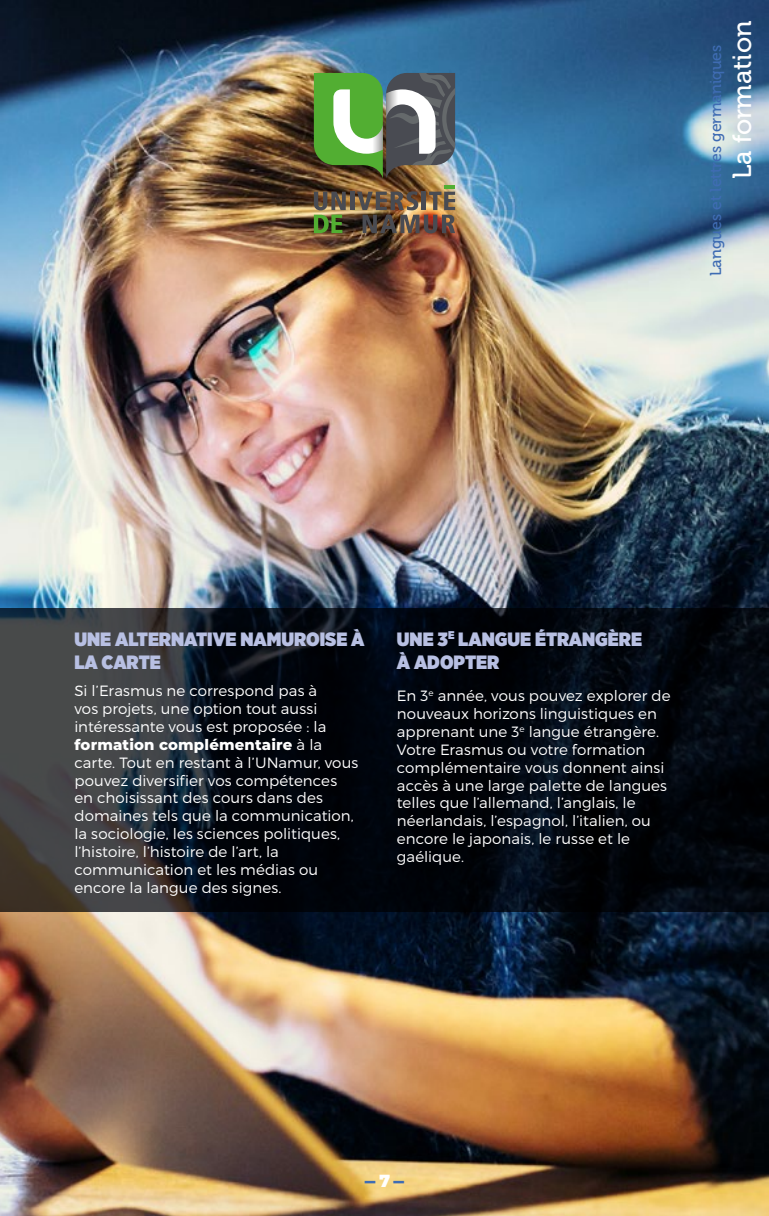
<style>
.page{position:relative;width:769px;height:1216px;background:#fff}
.page>*{position:absolute;margin:0;border:0;box-sizing:border-box;transform-origin:0 0}
.t1{font:26.25px "Museo 500";color:#fff}
.t2{font:900 19.25px/22.8px "Gotham Narrow";color:#b8c0e3}
.t3{font:900 17.5px "Montserrat";color:#3f6cb3}
.t4{font:15.75px "Museo 500";color:#3f6cb3}
.t5{font:300 14.88px/17.8px "Montserrat";letter-spacing:.005em;color:#fff}
.s1{font-weight:800}
.s2{color:#fff}
</style>
<div class="page">
<img style="left:0;top:0;width:769px;height:1215px">
<svg style="left:0;top:608px;width:769px;height:304px;background:#10141a"></svg>
<hr style="left:350px;top:192px;width:4px;height:18px;background:#494b52">
<svg style="left:314px;top:192px;width:32px;height:41px"></svg>
<img style="left:357px;top:185px;width:98px;height:48px">
<svg style="left:314px;top:73px;width:141px;height:105px"></svg>
<h1 class="t1" style="left:728px;top:179px;width:160px;rotate:-90deg">La formation</h1>
<p class="t4" style="left:707px;top:276px;width:233px;rotate:-90deg">Langues et lettres germaniques</p>
<p class="t2" style="left:74px;top:627px;width:292px">UNE ALTERNATIVE NAMUROISE À<br>LA CARTE</p>
<p class="t5" style="left:74px;top:681px;width:285px">Si l’Erasmus ne correspond pas à<br>vos projets, une option tout aussi intéressante vous est proposée : la <span class="s1">formation complémentaire</span> à la carte. Tout en restant à l’UNamur, vous pouvez diversifier vos compétences en choisissant des cours dans des domaines tels que la communication, la sociologie, les sciences politiques, l’histoire, l’histoire de l’art, la communication et les médias ou encore la langue des signes.</p>
<p class="t2" style="left:397px;top:627px;width:247px">UNE 3<sup>E</sup> LANGUE ÉTRANGÈRE<br>À ADOPTER</p>
<p class="t5" style="left:397px;top:686px;width:275px">En 3<sup>e</sup> année, vous pouvez explorer de nouveaux horizons linguistiques en apprenant une 3<sup>e</sup> langue étrangère.<br>Votre Erasmus ou votre formation complémentaire vous donnent ainsi accès à une large palette de langues telles que l’allemand, l’anglais, le néerlandais, l’espagnol, l’italien, ou encore le japonais, le russe et le gaélique.</p>
<p class="t3" style="left:365px;top:1169px;width:41px">—<span class="s2">7</span>—</p>
</div>
